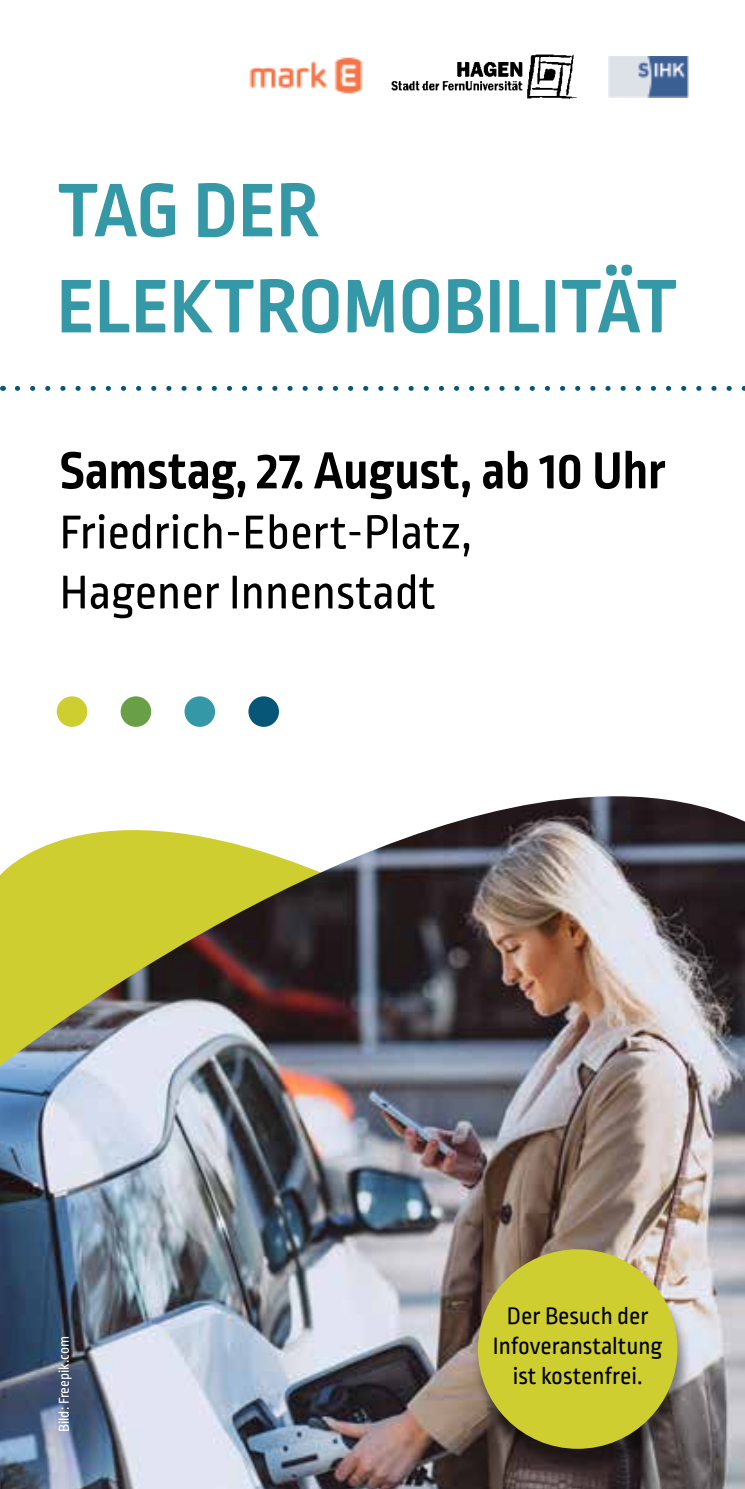
<style>
.page{position:relative;width:745px;height:1489px;background:#fff}
.page>*{position:absolute;margin:0;border:0;box-sizing:border-box;transform-origin:0 0}
.t1{font:700 80px/96px "Ropa Mix Pro";letter-spacing:.01em;color:#3498a6}
.t2{font:700 55px "Ropa Mix Pro";color:#000}
.t3{font:50px/60px "Ropa Mix Pro";color:#000}
.t4{font:25px/30px "Ropa Mix Pro";color:#000;text-align:center}
.t5{font:15px "Ropa Mix Pro";color:#fff}
</style>
<div class="page">
<img style="left:249px;top:57px;width:114px;height:37px">
<img style="left:391px;top:54px;width:186px;height:45px">
<img style="left:608px;top:57px;width:79px;height:40px">
<img style="left:0;top:796px;width:744px;height:692px">
<div style="left:472px;top:1255px;width:218px;height:218px;background:#000;opacity:.45"></div>
<div style="left:477px;top:1249px;width:200px;height:199px;background:#cece31;border-radius:50%"></div>
<svg style="left:17px;top:386px;width:728px;height:5px"></svg>
<div style="left:57px;top:696px;width:30px;height:30px;background:#cece31;border-radius:50%"></div>
<div style="left:121px;top:696px;width:30px;height:30px;background:#699f46;border-radius:50%"></div>
<div style="left:184px;top:696px;width:31px;height:30px;background:#3498a6;border-radius:50%"></div>
<div style="left:248px;top:696px;width:31px;height:30px;background:#075678;border-radius:50%"></div>
<h1 class="t1" style="left:57px;top:166px;width:621px">TAG DER<br>ELEKTROMOBILITÄT</h1>
<h2 class="t2" style="left:59px;top:439px;width:607px">Samstag, 27. August, ab 10 Uhr</h2>
<h3 class="t3" style="left:59px;top:505px;width:413px">Friedrich-Ebert-Platz,<br>Hagener Innenstadt</h3>
<p class="t5" style="left:56px;top:1431px;width:98px;rotate:-90deg">Bild: Freepik.com</p>
<p class="t4" style="left:492px;top:1302px;width:171px">Der Besuch der<br>Infoveranstaltung ist kostenfrei.</p>
</div>
